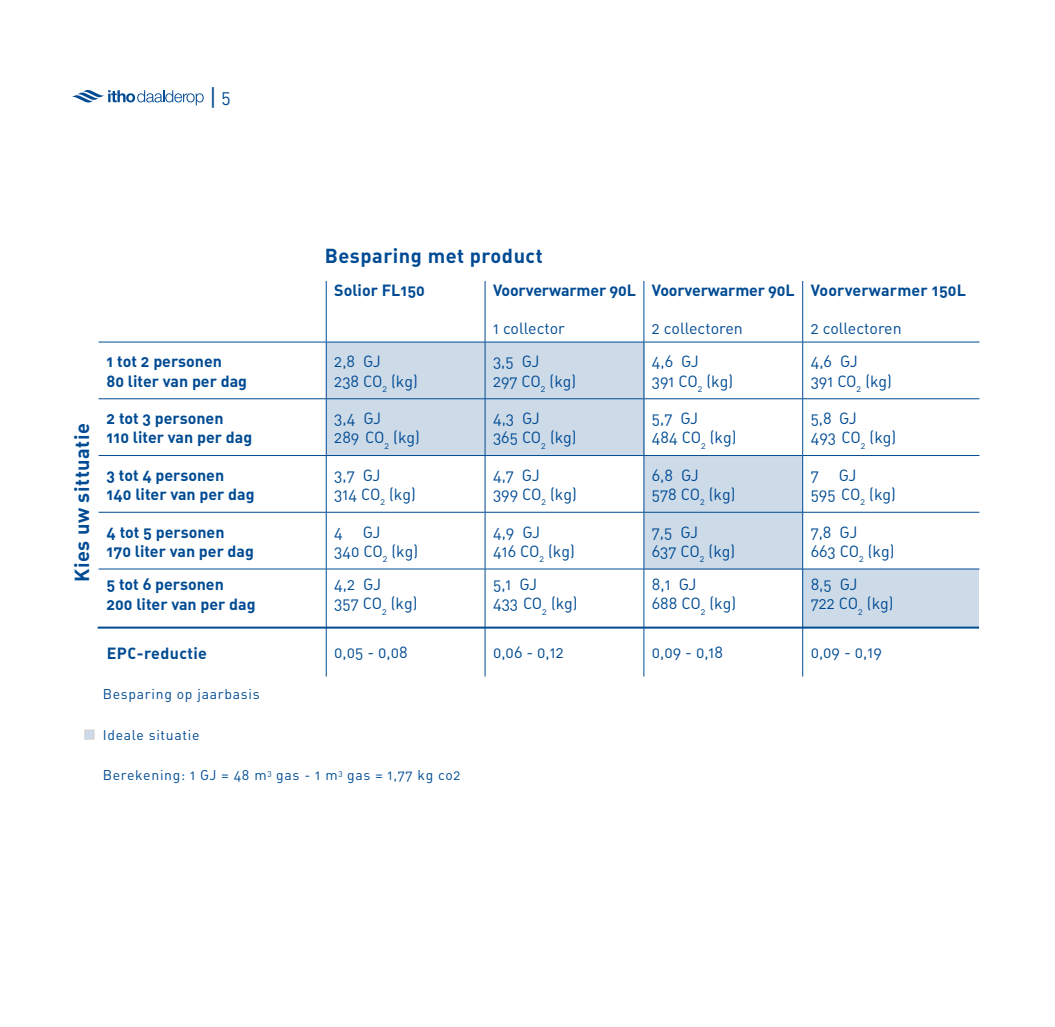
<style>
.page{position:relative;width:1055px;height:1027px;background:#fff}
.page>*{position:absolute;margin:0;border:0;box-sizing:border-box;transform-origin:0 0}
.t1{font:24px "DIN Regular Alternate";color:#004b93}
.t2{font:20px "DIN Bold Alternate";letter-spacing:.025em;color:#004b93}
.t3{font:16px/19.2px "DIN Regular Alternate";letter-spacing:-.005em;color:#004b93}
.t4{font:16px/19.2px "DIN Bold Alternate";color:#004b93}
.t5{font:16px "DIN Bold Alternate";letter-spacing:.025em;color:#004b93}
.t6{font:14px "DIN Regular Alternate";letter-spacing:.05em;color:#004b93}
.s1{font-size:18px}
.s2{color:#004c93}
</style>
<div class="page">
<svg style="left:72px;top:90px;width:132px;height:15px"></svg>
<div style="left:326px;top:342px;width:318px;height:114px;background:#cddbe9"></div>
<div style="left:644px;top:455px;width:158px;height:114px;background:#cddbe9"></div>
<div style="left:802px;top:569px;width:177px;height:58px;background:#cddbe9"></div>
<hr style="left:326px;top:274px;width:1px;height:68px;background:#004b93">
<hr style="left:485px;top:274px;width:1px;height:68px;background:#004b93">
<hr style="left:643px;top:274px;width:1px;height:68px;background:#004b93">
<hr style="left:802px;top:274px;width:1px;height:68px;background:#004b93">
<hr style="left:98px;top:341px;width:228px;height:1px;background:#004b93">
<hr style="left:326px;top:341px;width:159px;height:1px;background:#004b93">
<hr style="left:326px;top:342px;width:1px;height:56px;background:#004b93">
<hr style="left:485px;top:341px;width:159px;height:1px;background:#004b93">
<hr style="left:485px;top:342px;width:1px;height:56px;background:#004b93">
<hr style="left:644px;top:341px;width:158px;height:1px;background:#004b93">
<hr style="left:643px;top:342px;width:1px;height:56px;background:#004b93">
<hr style="left:802px;top:341px;width:177px;height:1px;background:#004b93">
<hr style="left:802px;top:342px;width:1px;height:56px;background:#004b93">
<hr style="left:98px;top:398px;width:228px;height:1px;background:#004b93">
<hr style="left:326px;top:398px;width:159px;height:1px;background:#004b93">
<hr style="left:326px;top:399px;width:1px;height:56px;background:#004b93">
<hr style="left:485px;top:398px;width:159px;height:1px;background:#004b93">
<hr style="left:485px;top:399px;width:1px;height:56px;background:#004b93">
<hr style="left:644px;top:398px;width:158px;height:1px;background:#004b93">
<hr style="left:643px;top:399px;width:1px;height:56px;background:#004b93">
<hr style="left:802px;top:398px;width:177px;height:1px;background:#004b93">
<hr style="left:802px;top:399px;width:1px;height:56px;background:#004b93">
<hr style="left:98px;top:455px;width:228px;height:1px;background:#004b93">
<hr style="left:326px;top:455px;width:159px;height:1px;background:#004b93">
<hr style="left:326px;top:455px;width:1px;height:57px;background:#004b93">
<hr style="left:485px;top:455px;width:159px;height:1px;background:#004b93">
<hr style="left:485px;top:455px;width:1px;height:57px;background:#004b93">
<hr style="left:644px;top:455px;width:158px;height:1px;background:#004b93">
<hr style="left:643px;top:455px;width:1px;height:57px;background:#004b93">
<hr style="left:802px;top:455px;width:177px;height:1px;background:#004b93">
<hr style="left:802px;top:455px;width:1px;height:57px;background:#004b93">
<hr style="left:98px;top:512px;width:228px;height:1px;background:#004b93">
<hr style="left:326px;top:512px;width:159px;height:1px;background:#004b93">
<hr style="left:326px;top:512px;width:1px;height:56px;background:#004b93">
<hr style="left:485px;top:512px;width:159px;height:1px;background:#004b93">
<hr style="left:485px;top:512px;width:1px;height:56px;background:#004b93">
<hr style="left:644px;top:512px;width:158px;height:1px;background:#004b93">
<hr style="left:643px;top:512px;width:1px;height:56px;background:#004b93">
<hr style="left:802px;top:512px;width:177px;height:1px;background:#004b93">
<hr style="left:802px;top:512px;width:1px;height:56px;background:#004b93">
<hr style="left:98px;top:568px;width:228px;height:1px;background:#004b93">
<hr style="left:326px;top:568px;width:159px;height:1px;background:#004b93">
<hr style="left:326px;top:569px;width:1px;height:67px;background:#004b93">
<hr style="left:485px;top:568px;width:159px;height:1px;background:#004b93">
<hr style="left:485px;top:569px;width:1px;height:67px;background:#004b93">
<hr style="left:644px;top:568px;width:158px;height:1px;background:#004b93">
<hr style="left:643px;top:569px;width:1px;height:67px;background:#004b93">
<hr style="left:802px;top:568px;width:177px;height:1px;background:#004b93">
<hr style="left:802px;top:569px;width:1px;height:67px;background:#004b93">
<hr style="left:326px;top:636px;width:1px;height:40px;background:#004b93">
<hr style="left:485px;top:636px;width:1px;height:40px;background:#004b93">
<hr style="left:643px;top:636px;width:1px;height:40px;background:#004b93">
<hr style="left:802px;top:636px;width:1px;height:40px;background:#004b93">
<div style="left:224px;top:242px;width:798px;height:38px;background:#fff"></div>
<hr style="left:98px;top:626px;width:881px;height:2px;background:#004b93">
<svg style="left:84px;top:729px;width:10px;height:10px"></svg>
<h1 class="t1" style="left:209px;top:82px;width:23px">|<span class="s1">5</span></h1>
<p class="t2" style="left:69px;top:582px;width:160px;rotate:-90deg">Kies uw sittuatie</p>
<p class="t2" style="left:325px;top:243px;width:219px">Besparing met product</p>
<p class="t4" style="left:334px;top:279px;width:92px">Solior FL150</p>
<p class="t4" style="left:493px;top:279px;width:144px">Voorverwarmer 90L</p>
<p class="t3" style="left:493px;top:318px;width:73px">1 collector</p>
<p class="t4" style="left:652px;top:279px;width:144px">Voorverwarmer 90L</p>
<p class="t3" style="left:652px;top:318px;width:92px">2 collectoren</p>
<p class="t4" style="left:810px;top:279px;width:157px">Voorverwarmer 150L</p>
<p class="t3" style="left:810px;top:318px;width:92px">2 collectoren</p>
<p class="t4" style="left:106px;top:351px;width:142px">1 tot 2 personen<br>80 liter van per dag</p>
<p class="t3" style="left:334px;top:351px;width:85px"><span class="s2">2,8</span> GJ<br><span class="s2">238</span> CO<sub>2</sub> (kg)</p>
<p class="t3" style="left:493px;top:351px;width:85px">3,5 GJ<br>297 CO<sub>2</sub> (kg)</p>
<p class="t3" style="left:652px;top:351px;width:83px">4,6 GJ<br>391 CO<sub>2</sub> (kg)</p>
<p class="t3" style="left:810px;top:351px;width:83px">4,6 GJ<br>391 CO<sub>2</sub> (kg)</p>
<p class="t4" style="left:106px;top:408px;width:147px">2 tot 3 personen<br>110 liter van per dag</p>
<p class="t3" style="left:334px;top:408px;width:87px">3,4 GJ<br>289 CO<sub>2</sub> (kg)</p>
<p class="t3" style="left:493px;top:408px;width:85px">4,3 GJ<br>365 CO<sub>2</sub> (kg)</p>
<p class="t3" style="left:652px;top:408px;width:86px">5,7 GJ<br>484 CO<sub>2</sub> (kg)</p>
<p class="t3" style="left:810px;top:408px;width:87px">5,8 GJ<br>493 CO<sub>2</sub> (kg)</p>
<p class="t4" style="left:106px;top:464px;width:150px">3 tot 4 personen<br>140 liter van per dag</p>
<p class="t3" style="left:334px;top:465px;width:83px">3,7 GJ<br>314 CO<sub>2</sub> (kg)</p>
<p class="t3" style="left:493px;top:465px;width:85px">4,7 GJ<br>399 CO<sub>2</sub> (kg)</p>
<p class="t3" style="left:652px;top:465px;width:85px">6,8 GJ<br>578 CO<sub>2</sub> (kg)</p>
<p class="t3" style="left:810px;top:465px;width:87px">7 GJ<br>595 CO<sub>2</sub> (kg)</p>
<p class="t4" style="left:106px;top:521px;width:149px">4 tot 5 personen<br>170 liter van per dag</p>
<p class="t3" style="left:334px;top:521px;width:85px">4 GJ<br>340 CO<sub>2</sub> (kg)</p>
<p class="t3" style="left:493px;top:521px;width:83px">4,9 GJ<br>416 CO<sub>2</sub> (kg)</p>
<p class="t3" style="left:652px;top:521px;width:85px">7,5 GJ<br>637 CO<sub>2</sub> (kg)</p>
<p class="t3" style="left:810px;top:521px;width:85px">7,8 GJ<br>663 CO<sub>2</sub> (kg)</p>
<p class="t4" style="left:106px;top:574px;width:151px">5 tot 6 personen<br>200 liter van per dag</p>
<p class="t3" style="left:334px;top:574px;width:85px">4,2 GJ<br>357 CO<sub>2</sub> (kg)</p>
<p class="t3" style="left:493px;top:574px;width:86px">5,1 GJ<br>433 CO<sub>2</sub> (kg)</p>
<p class="t3" style="left:652px;top:574px;width:86px">8,1 GJ<br>688 CO<sub>2</sub> (kg)</p>
<p class="t3" style="left:810px;top:574px;width:84px">8,5 GJ<br>722 CO<sub>2</sub> (kg)</p>
<p class="t3" style="left:334px;top:642px;width:75px">0,05 - 0,08</p>
<p class="t3" style="left:493px;top:642px;width:72px">0,06 - 0,12</p>
<p class="t3" style="left:652px;top:642px;width:73px">0,09 - 0,18</p>
<p class="t3" style="left:810px;top:642px;width:73px">0,09 - 0,19</p>
<p class="t5" style="left:107px;top:642px;width:102px">EPC-reductie</p>
<p class="t6" style="left:103px;top:685px;width:158px">Besparing op jaarbasis</p>
<p class="t6" style="left:103px;top:725px;width:98px">Ideale situatie</p>
<p class="t6" style="left:103px;top:766px;width:359px">Berekening: 1 GJ = 48 m<sup>3</sup> gas - 1 m<sup>3</sup> gas = 1,77 kg co2</p>
</div>
